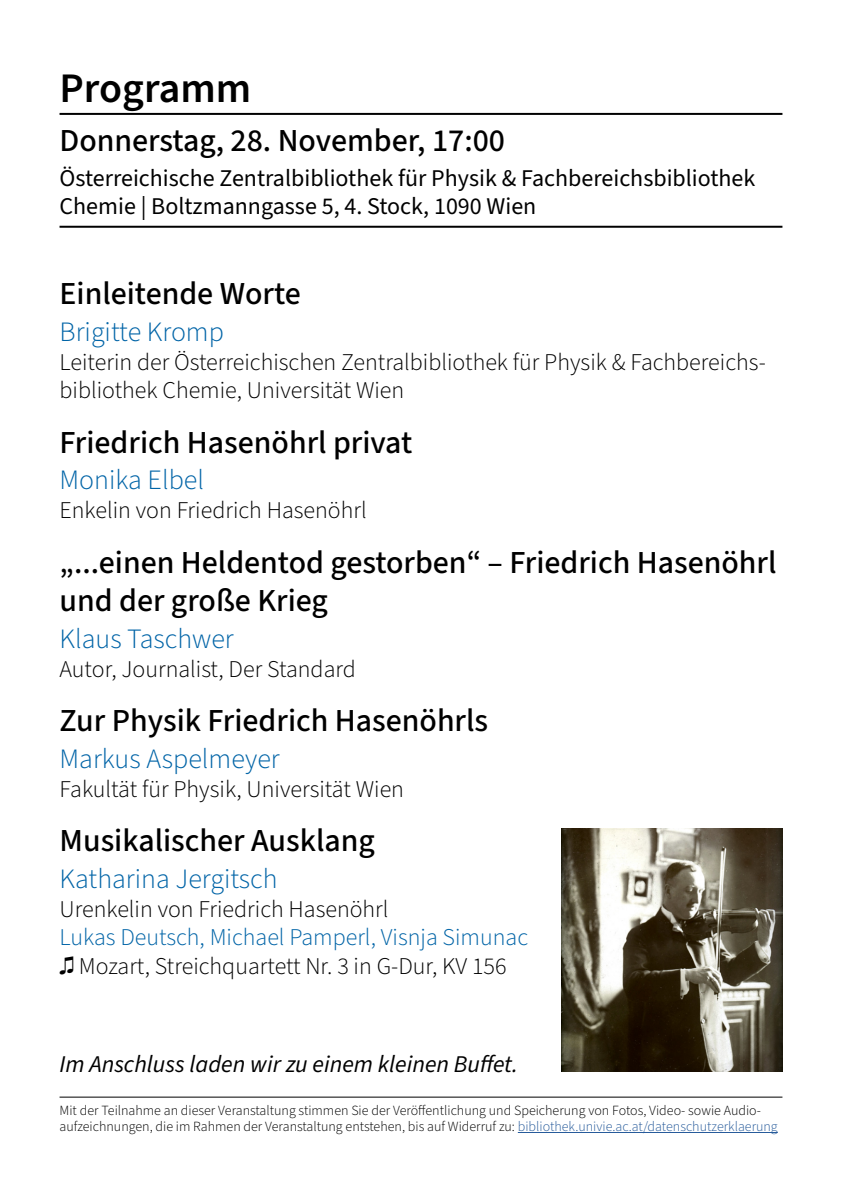
<style>
.page{position:relative;width:842px;height:1191px;background:#fff}
.page>*{position:absolute;margin:0;border:0;box-sizing:border-box;transform-origin:0 0}
.t1{font:600 42px "Source Sans 3";color:#000}
.t2{font:500 32px/38.4px "Source Sans 3";color:#000}
.t3{font:300 28px "Source Sans 3";color:#0064a7}
.t4{font:300 24px/28.8px "Source Sans 3";color:#000}
.t5{font:24px/28.8px "Source Sans 3";color:#000}
.t6{font:300 24px "Source Sans 3";color:#0064a7}
.t7{font:italic 24px "Source Sans 3";color:#000}
.t8{font:300 14px/16.8px "Source Sans 3";color:#000}
.s1{color:#275b9b}
</style>
<div class="page">
<hr style="left:60px;top:113px;width:722px;height:2px;background:#000">
<hr style="left:60px;top:226px;width:722px;height:2px;background:#000">
<hr style="left:60px;top:1096px;width:722px;height:1px;background:#000">
<hr style="left:518px;top:1132px;width:260px;height:1px;background:#275b9b">
<img style="left:561px;top:828px;width:221px;height:243px">
<h1 class="t1" style="left:60px;top:61px;width:193px">Programm</h1>
<h2 class="t2" style="left:60px;top:121px;width:447px">Donnerstag, 28. November, 17:00</h2>
<p class="t5" style="left:60px;top:163px;width:697px">Österreichische Zentralbibliothek für Physik &amp; Fachbereichsbibliothek<br>Chemie | Boltzmanngasse 5, 4. Stock, 1090 Wien</p>
<h2 class="t2" style="left:60px;top:274px;width:243px">Einleitende Worte</h2>
<p class="t3" style="left:60px;top:314px;width:166px">Brigitte Kromp</p>
<p class="t4" style="left:60px;top:347px;width:708px">Leiterin der Österreichischen Zentralbibliothek für Physik &amp; Fachbereichs&shy;bibliothek Chemie, Universität Wien</p>
<h2 class="t2" style="left:60px;top:423px;width:354px">Friedrich Hasenöhrl privat</h2>
<p class="t3" style="left:60px;top:463px;width:146px">Monika Elbel</p>
<p class="t4" style="left:60px;top:496px;width:309px">Enkelin von Friedrich Hasenöhrl</p>
<h2 class="t2" style="left:60px;top:543px;width:718px">„...einen Heldentod gestorben“ – Friedrich Hasenöhrl und der große Krieg</h2>
<p class="t3" style="left:60px;top:621px;width:176px">Klaus Taschwer</p>
<p class="t4" style="left:60px;top:654px;width:298px">Autor, Journalist, Der Standard</p>
<h2 class="t2" style="left:60px;top:701px;width:430px">Zur Physik Friedrich Hasenöhrls</h2>
<p class="t3" style="left:60px;top:741px;width:222px">Markus Aspelmeyer</p>
<p class="t4" style="left:60px;top:774px;width:346px">Fakultät für Physik, Universität Wien</p>
<h2 class="t2" style="left:60px;top:821px;width:317px">Musikalischer Ausklang</h2>
<p class="t3" style="left:60px;top:861px;width:220px">Katharina Jergitsch</p>
<p class="t4" style="left:60px;top:894px;width:331px">Urenkelin von Friedrich Hasenöhrl</p>
<p class="t6" style="left:60px;top:922px;width:470px">Lukas Deutsch, Michael Pamperl, Visnja Simunac</p>
<p class="t4" style="left:60px;top:952px;width:448px">♫ Mozart, Streichquartett Nr. 3 in G-Dur, KV 156</p>
<p class="t7" style="left:60px;top:1049px;width:460px">Im Anschluss laden wir zu einem kleinen Buffet.</p>
<p class="t8" style="left:60px;top:1101px;width:720px">Mit der Teilnahme an dieser Veranstaltung stimmen Sie der Veröffentlichung und Speicherung von Fotos, Video- sowie Audio&shy;aufzeichnungen, die im Rahmen der Veranstaltung entstehen, bis auf Widerruf zu: <span class="s1">bibliothek.univie.ac.at/datenschutzerklaerung</span></p>
</div>
